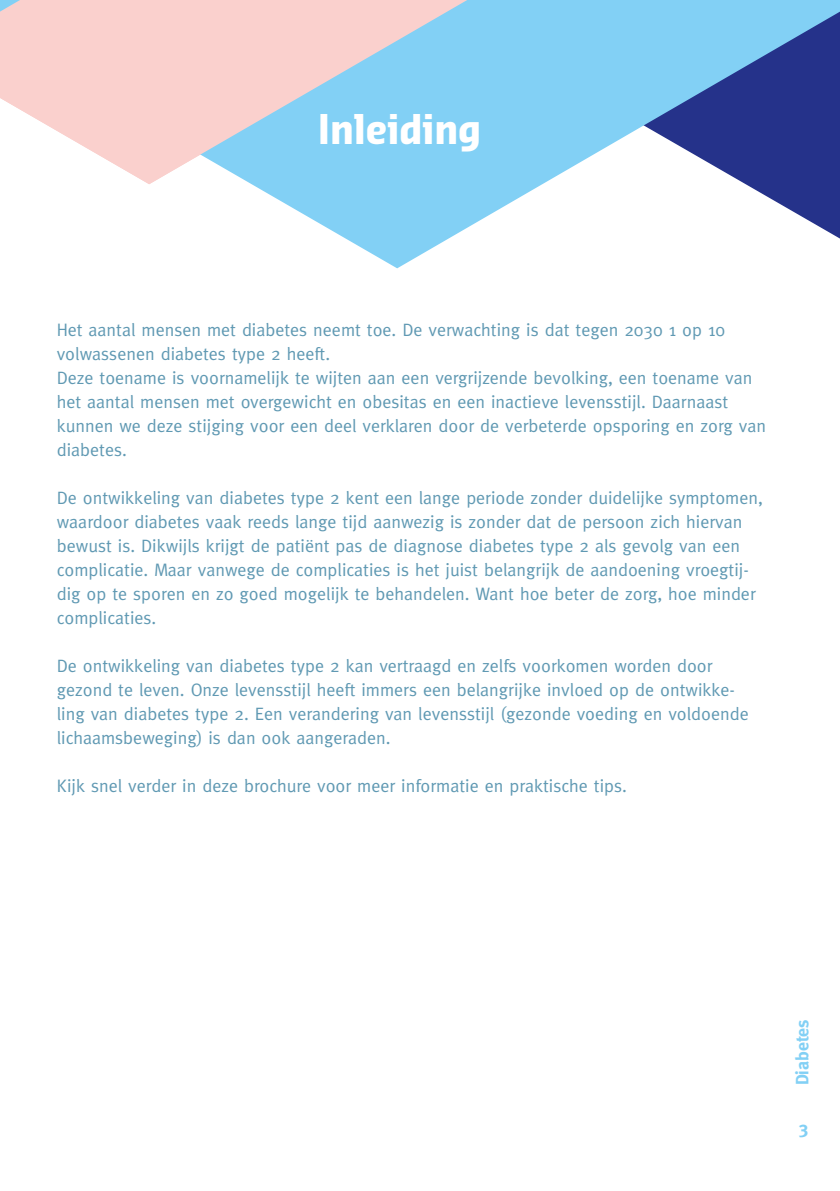
<style>
.page{position:relative;width:840px;height:1191px;background:#fff}
.page>*{position:absolute;margin:0;border:0;box-sizing:border-box;transform-origin:0 0}
.t1{font:700 40px "Sansa Con Pro";color:#fff}
.t2{font:18px/24px "Meta";color:#6099b3}
.t3{font:700 18px "Meta";color:#82d0f5}
</style>
<div class="page">
<svg style="left:594px;top:0;width:245px;height:238px"></svg>
<svg style="left:0;top:0;width:594px;height:268px"></svg>
<h1 class="t1" style="left:317px;top:102px;width:165px">Inleiding</h1>
<p class="t2" style="left:57px;top:318px;width:710px">Het aantal mensen met diabetes neemt toe. De verwachting is dat tegen 2030 1 op 10 volwassenen diabetes type 2 heeft.<br>Deze toename is voornamelijk te wijten aan een vergrijzende bevolking, een toename van het aantal mensen met overgewicht en obesitas en een inactieve levensstijl. Daarnaast kunnen we deze stijging voor een deel verklaren door de verbeterde opsporing en zorg van diabetes.</p>
<p class="t2" style="left:57px;top:486px;width:707px">De ontwikkeling van diabetes type 2 kent een lange periode zonder duidelijke symptomen, waardoor diabetes vaak reeds lange tijd aanwezig is zonder dat de persoon zich hiervan bewust is. Dikwijls krijgt de patiënt pas de diagnose diabetes type 2 als gevolg van een complicatie. Maar vanwege de complicaties is het juist belangrijk de aandoening vroegtij&shy;dig op te sporen en zo goed mogelijk te behandelen. Want hoe beter de zorg, hoe minder complicaties.</p>
<p class="t2" style="left:57px;top:653px;width:693px">De ontwikkeling van diabetes type 2 kan vertraagd en zelfs voorkomen worden door gezond te leven. Onze levensstijl heeft immers een belangrijke invloed op de ontwikke&shy;ling van diabetes type 2. Een verandering van levensstijl (gezonde voeding en voldoende lichaamsbeweging) is dan ook aangeraden.</p>
<p class="t2" style="left:57px;top:773px;width:571px">Kijk snel verder in deze brochure voor meer informatie en praktische tips.</p>
<p class="t3" style="left:791px;top:1085px;width:68px;rotate:-90deg">Diabetes</p>
<p class="t3" style="left:798px;top:1117px;width:11px">3</p>
</div>
